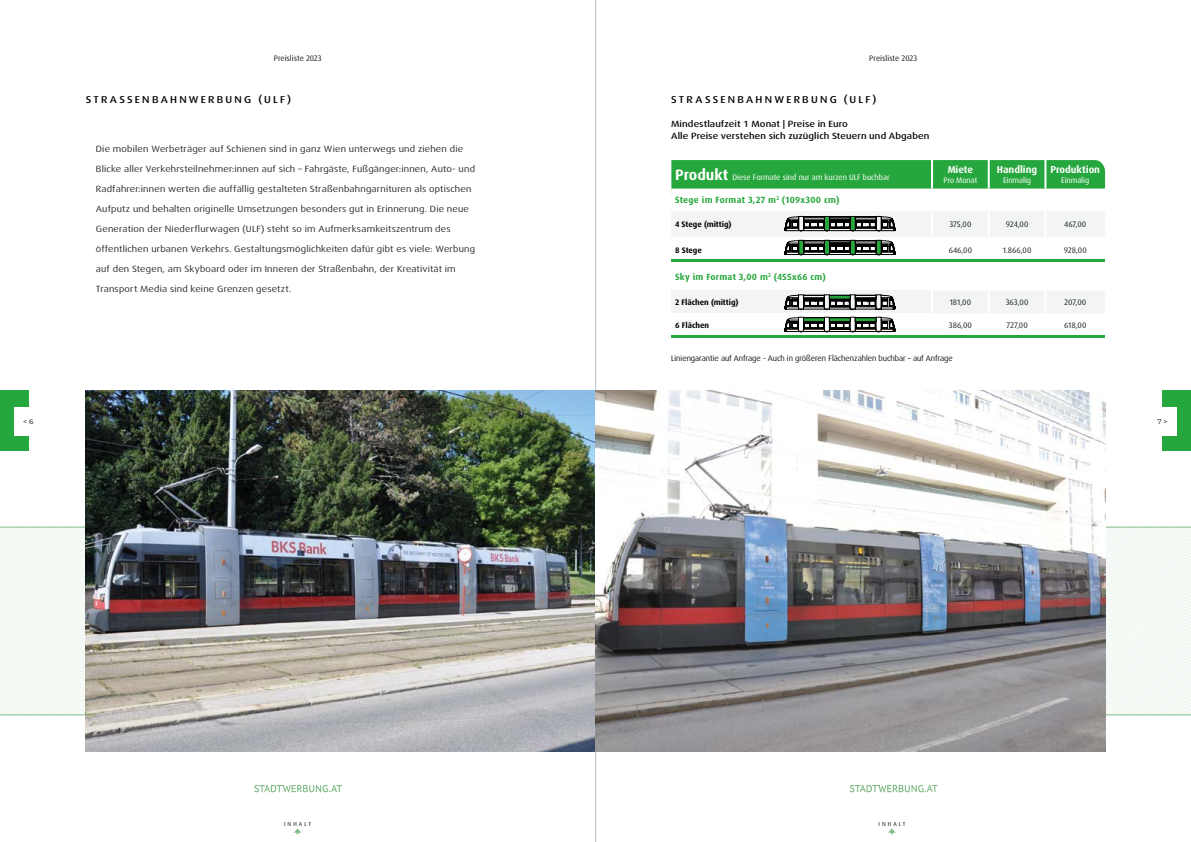
<style>
.page{position:relative;width:1191px;height:842px;background:#fff}
.page>*{position:absolute;margin:0;border:0;box-sizing:border-box;transform-origin:0 0}
.t1{font:500 expanded 10px "Dax Pro";letter-spacing:.22em;color:#000}
.t2{font:700 10px "Dax Pro";color:#fff}
.t3{font:expanded 9px "Dax Pro";letter-spacing:.02em;color:#1c201f}
.t4{font:500 expanded 9px/12px "Dax Pro";letter-spacing:.01em;color:#000}
.t5{font:700 9px "Dax Pro";letter-spacing:.03em;color:#26a73d}
.t6{font:8px "Dax Pro";color:#1c201f}
.t7{font:expanded 8px "Dax Pro";color:#000;scale:.9 1}
.t8{font:8px "Dax Pro";letter-spacing:-.005em;color:#fff}
.t9{font:700 8px "Dax Pro";color:#000}
.t10{font:7px "Montserrat";color:#000}
.t11{font:5.8px "Dax Pro";letter-spacing:.35em;color:#1c201f}
.s1{font-weight:700;font-size:15px}
</style>
<div class="page">
<hr style="left:595px;top:0;width:1px;height:842px;background:#bcc0c4">
<div style="left:0;top:391px;width:28px;height:60px;background:#26a73d"></div>
<div style="left:1162px;top:391px;width:29px;height:60px;background:#26a73d"></div>
<svg style="left:0;top:527px;width:1191px;height:188px"></svg>
<svg style="left:671px;top:160px;width:434px;height:29px;background:#2aa841"></svg>
<svg style="left:671px;top:189px;width:432px;height:147px"></svg>
<svg style="left:671px;top:211px;width:434px;height:102px"></svg>
<div style="left:671px;top:291px;width:261px;height:22px;background:#f2f4f5"></div>
<hr style="left:931px;top:160px;width:2px;height:29px;background:#fff">
<hr style="left:987px;top:160px;width:2px;height:29px;background:#fff">
<hr style="left:1103px;top:262px;width:3px;height:29px;background:#fff">
<hr style="left:930px;top:237px;width:3px;height:25px;background:#fff">
<hr style="left:987px;top:237px;width:3px;height:25px;background:#fff">
<hr style="left:931px;top:211px;width:2px;height:26px;background:#fff">
<hr style="left:931px;top:291px;width:2px;height:22px;background:#fff">
<hr style="left:987px;top:211px;width:2px;height:26px;background:#fff">
<hr style="left:1044px;top:160px;width:2px;height:29px;background:#fff">
<hr style="left:1044px;top:211px;width:2px;height:26px;background:#fff">
<hr style="left:1044px;top:237px;width:2px;height:25px;background:#fff">
<hr style="left:987px;top:291px;width:2px;height:22px;background:#fff">
<hr style="left:1044px;top:291px;width:2px;height:22px;background:#fff">
<hr style="left:930px;top:313px;width:3px;height:23px;background:#fff">
<hr style="left:987px;top:313px;width:3px;height:23px;background:#fff">
<hr style="left:1044px;top:313px;width:3px;height:23px;background:#fff">
<hr style="left:671px;top:259px;width:434px;height:2px;background:#26a73d">
<hr style="left:671px;top:336px;width:434px;height:2px;background:#26a73d">
<svg style="left:784px;top:317px;width:111px;height:15px"></svg>
<svg style="left:784px;top:295px;width:111px;height:15px"></svg>
<svg style="left:784px;top:216px;width:111px;height:15px"></svg>
<svg style="left:784px;top:240px;width:111px;height:15px"></svg>
<img style="left:86px;top:391px;width:509px;height:360px">
<img style="left:595px;top:391px;width:510px;height:360px">
<svg style="left:293px;top:828px;width:8px;height:6px"></svg>
<svg style="left:888px;top:828px;width:7px;height:6px"></svg>
<div style="left:14px;top:407px;width:29px;height:28px;background:#fff"></div>
<div style="left:1148px;top:407px;width:28px;height:28px;background:#fff"></div>
<svg style="left:254px;top:785px;width:88px;height:7px"></svg>
<svg style="left:850px;top:785px;width:87px;height:7px"></svg>
<p class="t6" style="left:274px;top:53px;width:49px">Preisliste 2023</p>
<p class="t6" style="left:869px;top:53px;width:49px">Preisliste 2023</p>
<p class="t1" style="left:86px;top:93px;width:207px">STRASSENBAHNWERBUNG (ULF)</p>
<p class="t3" style="left:96px;top:143px;width:369px">Die mobilen Werbeträger auf Schienen sind in ganz Wien unterwegs und ziehen die</p>
<p class="t3" style="left:96px;top:163px;width:380px">Blicke aller Verkehrsteilnehmer:innen auf sich – Fahrgäste, Fußgänger:innen, Auto- und</p>
<p class="t3" style="left:96px;top:183px;width:377px">Radfahrer:innen werten die auffällig gestalteten Straßenbahngarnituren als optischen</p>
<p class="t3" style="left:96px;top:203px;width:374px">Aufputz und behalten originelle Umsetzungen besonders gut in Erinnerung. Die neue</p>
<p class="t3" style="left:96px;top:223px;width:356px">Generation der Niederflurwagen (ULF) steht so im Aufmerksamkeitszentrum des</p>
<p class="t3" style="left:96px;top:243px;width:381px">öffentlichen urbanen Verkehrs. Gestaltungsmöglichkeiten dafür gibt es viele: Werbung</p>
<p class="t3" style="left:96px;top:263px;width:361px">auf den Stegen, am Skyboard oder im Inneren der Straßenbahn, der Kreativität im</p>
<p class="t3" style="left:96px;top:283px;width:197px">Transport Media sind keine Grenzen gesetzt.</p>
<p class="t1" style="left:671px;top:93px;width:207px">STRASSENBAHNWERBUNG (ULF)</p>
<p class="t4" style="left:671px;top:118px;width:260px">Mindestlaufzeit 1 Monat | Preise in Euro<br>Alle Preise verstehen sich zuzüglich Steuern und Abgaben</p>
<p class="t8" style="left:675px;top:172px;width:216px"><span class="s1">Produkt</span> Diese Formate sind nur am kurzen ULF buchbar</p>
<p class="t2" style="left:947px;top:163px;width:27px">Miete</p>
<p class="t8" style="left:943px;top:175px;width:35px">Pro Monat</p>
<p class="t2" style="left:997px;top:163px;width:42px">Handling</p>
<p class="t8" style="left:1003px;top:175px;width:29px">Einmalig</p>
<p class="t2" style="left:1050px;top:163px;width:51px">Produktion</p>
<p class="t8" style="left:1061px;top:175px;width:29px">Einmalig</p>
<p class="t5" style="left:675px;top:194px;width:166px">Stege im Format 3,27 m<sup>2</sup> (109x300 cm)</p>
<p class="t9" style="left:675px;top:219px;width:58px">4 Stege (mittig)</p>
<p class="t6" style="left:949px;top:219px;width:24px">375,00</p>
<p class="t6" style="left:1005px;top:219px;width:24px">924,00</p>
<p class="t6" style="left:1064px;top:219px;width:24px">467,00</p>
<p class="t9" style="left:675px;top:245px;width:28px">8 Stege</p>
<p class="t6" style="left:948px;top:245px;width:25px">646,00</p>
<p class="t6" style="left:1002px;top:245px;width:30px">1.866,00</p>
<p class="t6" style="left:1063px;top:245px;width:25px">928,00</p>
<p class="t5" style="left:675px;top:271px;width:152px">Sky im Format 3,00 m<sup>2</sup> (455x66 cm)</p>
<p class="t9" style="left:675px;top:297px;width:65px">2 Flächen (mittig)</p>
<p class="t6" style="left:949px;top:297px;width:23px">181,00</p>
<p class="t6" style="left:1005px;top:297px;width:24px">363,00</p>
<p class="t6" style="left:1064px;top:297px;width:23px">207,00</p>
<p class="t9" style="left:675px;top:320px;width:36px">6 Flächen</p>
<p class="t6" style="left:948px;top:320px;width:25px">386,00</p>
<p class="t6" style="left:1006px;top:320px;width:23px">727,00</p>
<p class="t6" style="left:1064px;top:320px;width:24px">618,00</p>
<p class="t7" style="left:671px;top:353px;width:314px">Liniengarantie auf Anfrage - Auch in größeren Flächenzahlen buchbar – auf Anfrage</p>
<p class="t10" style="left:23px;top:417px;width:12px">&lt; 6</p>
<p class="t10" style="left:1157px;top:417px;width:11px">7 &gt;</p>
<p class="t11" style="left:284px;top:820px;width:28px">INHALT</p>
<p class="t11" style="left:878px;top:820px;width:28px">INHALT</p>
</div>
